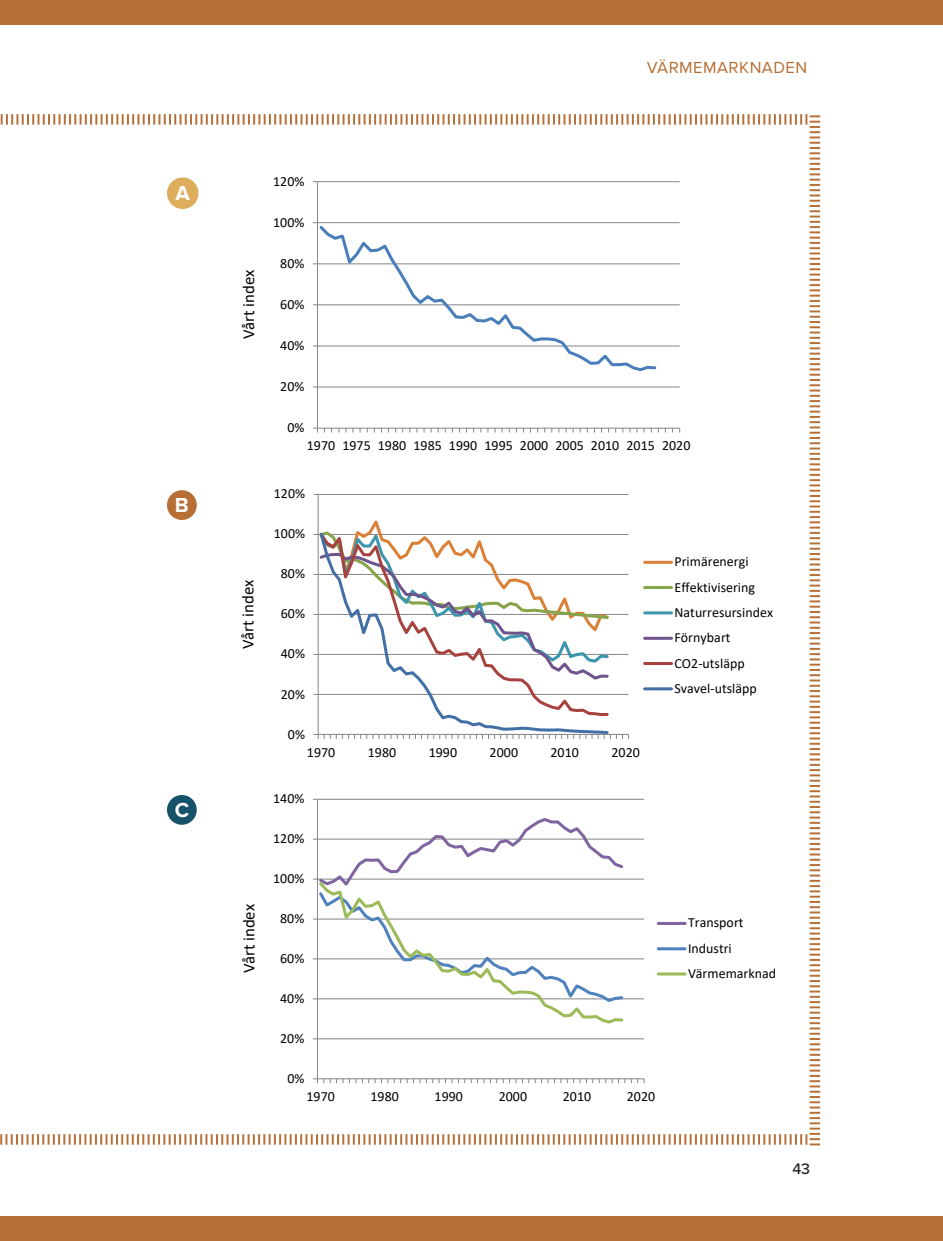
<style>
.page{position:relative;width:943px;height:1241px;background:#fff}
.page>*{position:absolute;margin:0;border:0;box-sizing:border-box;transform-origin:0 0}
.t1{font:700 21px "Proxima Nova";color:#fff}
.t2{font:16.8px "Calibri";color:#000}
.t3{font:16.62px "Proxima Nova";letter-spacing:.03em;color:#b76f36}
.t4{font:500 15.75px "Proxima Nova";color:#231f20}
.t5{font:14px/25.4px "Calibri";color:#000}
</style>
<div class="page">
<div style="left:0;top:0;width:943px;height:25px;background:#b76f36"></div>
<div style="left:0;top:1215px;width:943px;height:25px;background:#b76f36"></div>
<svg style="left:0;top:114px;width:808px;height:11px"></svg>
<svg style="left:0;top:1134px;width:808px;height:11px"></svg>
<hr style="left:317px;top:1038px;width:327px;height:1px;background:#868686">
<hr style="left:317px;top:998px;width:327px;height:1px;background:#868686">
<hr style="left:317px;top:958px;width:327px;height:1px;background:#868686">
<hr style="left:317px;top:918px;width:327px;height:1px;background:#868686">
<hr style="left:317px;top:878px;width:327px;height:1px;background:#868686">
<hr style="left:317px;top:838px;width:327px;height:1px;background:#868686">
<hr style="left:317px;top:798px;width:327px;height:1px;background:#868686">
<hr style="left:317px;top:799px;width:1px;height:279px;background:#868686">
<hr style="left:317px;top:1078px;width:327px;height:1px;background:#868686">
<svg style="left:313px;top:1078px;width:11px;height:4px"></svg>
<svg style="left:330px;top:1078px;width:13px;height:4px"></svg>
<svg style="left:349px;top:1078px;width:7px;height:4px"></svg>
<svg style="left:362px;top:1078px;width:13px;height:4px"></svg>
<svg style="left:381px;top:1078px;width:7px;height:4px"></svg>
<svg style="left:394px;top:1078px;width:13px;height:4px"></svg>
<svg style="left:413px;top:1078px;width:7px;height:4px"></svg>
<svg style="left:426px;top:1078px;width:13px;height:4px"></svg>
<svg style="left:445px;top:1078px;width:7px;height:4px"></svg>
<svg style="left:458px;top:1078px;width:13px;height:4px"></svg>
<svg style="left:477px;top:1078px;width:7px;height:4px"></svg>
<svg style="left:490px;top:1078px;width:7px;height:4px"></svg>
<svg style="left:503px;top:1078px;width:13px;height:4px"></svg>
<svg style="left:522px;top:1078px;width:13px;height:4px"></svg>
<svg style="left:541px;top:1078px;width:7px;height:4px"></svg>
<svg style="left:554px;top:1078px;width:7px;height:4px"></svg>
<svg style="left:567px;top:1078px;width:13px;height:4px"></svg>
<svg style="left:586px;top:1078px;width:13px;height:4px"></svg>
<svg style="left:605px;top:1078px;width:7px;height:4px"></svg>
<svg style="left:618px;top:1078px;width:7px;height:4px"></svg>
<svg style="left:631px;top:1078px;width:13px;height:4px"></svg>
<svg style="left:313px;top:818px;width:312px;height:206px"></svg>
<hr style="left:658px;top:921px;width:27px;height:3px;background:#8064a2">
<hr style="left:658px;top:947px;width:27px;height:3px;background:#4f81bd">
<hr style="left:658px;top:972px;width:27px;height:3px;background:#9bbb59">
<hr style="left:318px;top:693px;width:310px;height:1px;background:#868686">
<hr style="left:318px;top:653px;width:310px;height:1px;background:#868686">
<hr style="left:318px;top:614px;width:310px;height:1px;background:#868686">
<hr style="left:318px;top:574px;width:310px;height:1px;background:#868686">
<hr style="left:318px;top:534px;width:310px;height:1px;background:#868686">
<hr style="left:318px;top:494px;width:310px;height:1px;background:#868686">
<hr style="left:317px;top:494px;width:1px;height:240px;background:#868686">
<hr style="left:318px;top:733px;width:310px;height:1px;background:#868686">
<svg style="left:324px;top:735px;width:67px;height:3px"></svg>
<svg style="left:397px;top:735px;width:73px;height:3px"></svg>
<svg style="left:476px;top:735px;width:128px;height:3px"></svg>
<svg style="left:610px;top:734px;width:19px;height:4px"></svg>
<svg style="left:317px;top:530px;width:293px;height:205px"></svg>
<hr style="left:644px;top:560px;width:27px;height:3px;background:#da8137">
<hr style="left:644px;top:586px;width:27px;height:3px;background:#86a44a">
<hr style="left:644px;top:611px;width:27px;height:3px;background:#3d96ae">
<hr style="left:644px;top:636px;width:27px;height:3px;background:#6e548d">
<hr style="left:644px;top:662px;width:27px;height:3px;background:#a8423f">
<hr style="left:644px;top:687px;width:27px;height:3px;background:#416fa6">
<hr style="left:317px;top:386px;width:362px;height:1px;background:#868686">
<hr style="left:317px;top:345px;width:362px;height:1px;background:#868686">
<hr style="left:317px;top:304px;width:362px;height:1px;background:#868686">
<hr style="left:317px;top:263px;width:362px;height:1px;background:#868686">
<hr style="left:317px;top:222px;width:362px;height:1px;background:#868686">
<hr style="left:317px;top:181px;width:362px;height:1px;background:#868686">
<hr style="left:317px;top:182px;width:1px;height:246px;background:#868686">
<hr style="left:317px;top:427px;width:362px;height:1px;background:#868686">
<svg style="left:313px;top:427px;width:5px;height:5px"></svg>
<svg style="left:318px;top:223px;width:340px;height:149px"></svg>
<svg style="left:809px;top:115px;width:11px;height:1030px"></svg>
<div style="left:168px;top:178px;width:30px;height:30px;background:#deae5d;border-radius:50%"></div>
<div style="left:167px;top:177px;width:31px;height:32px;border:2px solid #deae5d;border-radius:50%"></div>
<div style="left:167px;top:490px;width:30px;height:30px;background:#b76f36;border-radius:50%"></div>
<div style="left:167px;top:794px;width:30px;height:30px;background:#16526a;border-radius:50%"></div>
<h1 class="t1" style="left:175px;top:181px;width:16px">A</h1>
<h1 class="t1" style="left:175px;top:492px;width:15px">B</h1>
<h1 class="t1" style="left:175px;top:797px;width:16px">C</h1>
<p class="t3" style="left:646px;top:58px;width:162px">VÄRMEMARKNADEN</p>
<p class="t2" style="left:237px;top:339px;width:70px;rotate:-90deg">Vårt index</p>
<p class="t2" style="left:236px;top:648px;width:70px;rotate:-90deg">Vårt index</p>
<p class="t2" style="left:237px;top:972px;width:70px;rotate:-90deg">Vårt index</p>
<p class="t5" style="left:273px;top:168px;width:33px">120%</p>
<p class="t5" style="left:273px;top:209px;width:33px">100%</p>
<p class="t5" style="left:280px;top:250px;width:26px">80%</p>
<p class="t5" style="left:280px;top:291px;width:26px">60%</p>
<p class="t5" style="left:280px;top:332px;width:26px">40%</p>
<p class="t5" style="left:280px;top:373px;width:26px">20%</p>
<p class="t5" style="left:287px;top:414px;width:19px">0%</p>
<p class="t5" style="left:307px;top:432px;width:385px">1970 1975 1980 1985 1990 1995 2000 2005 2010 2015 2020</p>
<p class="t5" style="left:274px;top:480px;width:33px">120%</p>
<p class="t5" style="left:274px;top:520px;width:33px">100%</p>
<p class="t5" style="left:281px;top:560px;width:26px">80%</p>
<p class="t5" style="left:281px;top:600px;width:26px">60%</p>
<p class="t5" style="left:281px;top:640px;width:26px">40%</p>
<p class="t5" style="left:281px;top:680px;width:26px">20%</p>
<p class="t5" style="left:288px;top:720px;width:19px">0%</p>
<p class="t5" style="left:307px;top:739px;width:30px">1970</p>
<p class="t5" style="left:368px;top:739px;width:30px">1980</p>
<p class="t5" style="left:429px;top:739px;width:30px">1990</p>
<p class="t5" style="left:489px;top:739px;width:30px">2000</p>
<p class="t5" style="left:550px;top:739px;width:30px">2010</p>
<p class="t5" style="left:611px;top:739px;width:30px">2020</p>
<p class="t5" style="left:273px;top:785px;width:33px">140%</p>
<p class="t5" style="left:273px;top:825px;width:33px">120%</p>
<p class="t5" style="left:273px;top:865px;width:33px">100%</p>
<p class="t5" style="left:280px;top:905px;width:26px">80%</p>
<p class="t5" style="left:280px;top:945px;width:26px">60%</p>
<p class="t5" style="left:280px;top:985px;width:26px">40%</p>
<p class="t5" style="left:280px;top:1025px;width:26px">20%</p>
<p class="t5" style="left:287px;top:1064px;width:19px">0%</p>
<p class="t5" style="left:306px;top:1083px;width:30px">1970</p>
<p class="t5" style="left:370px;top:1083px;width:30px">1980</p>
<p class="t5" style="left:434px;top:1083px;width:30px">1990</p>
<p class="t5" style="left:498px;top:1083px;width:30px">2000</p>
<p class="t5" style="left:562px;top:1083px;width:30px">2010</p>
<p class="t5" style="left:627px;top:1083px;width:30px">2020</p>
<p class="t5" style="left:674px;top:548px;width:100px">Primärenergi<br>Effektivisering<br>Naturresursindex<br>Förnybart<br>CO2-utsläpp<br>Svavel-utsläpp</p>
<p class="t5" style="left:688px;top:909px;width:90px">Transport<br>Industri<br>Värmemarknad</p>
<p class="t4" style="left:792px;top:1156px;width:19px">43</p>
</div>
